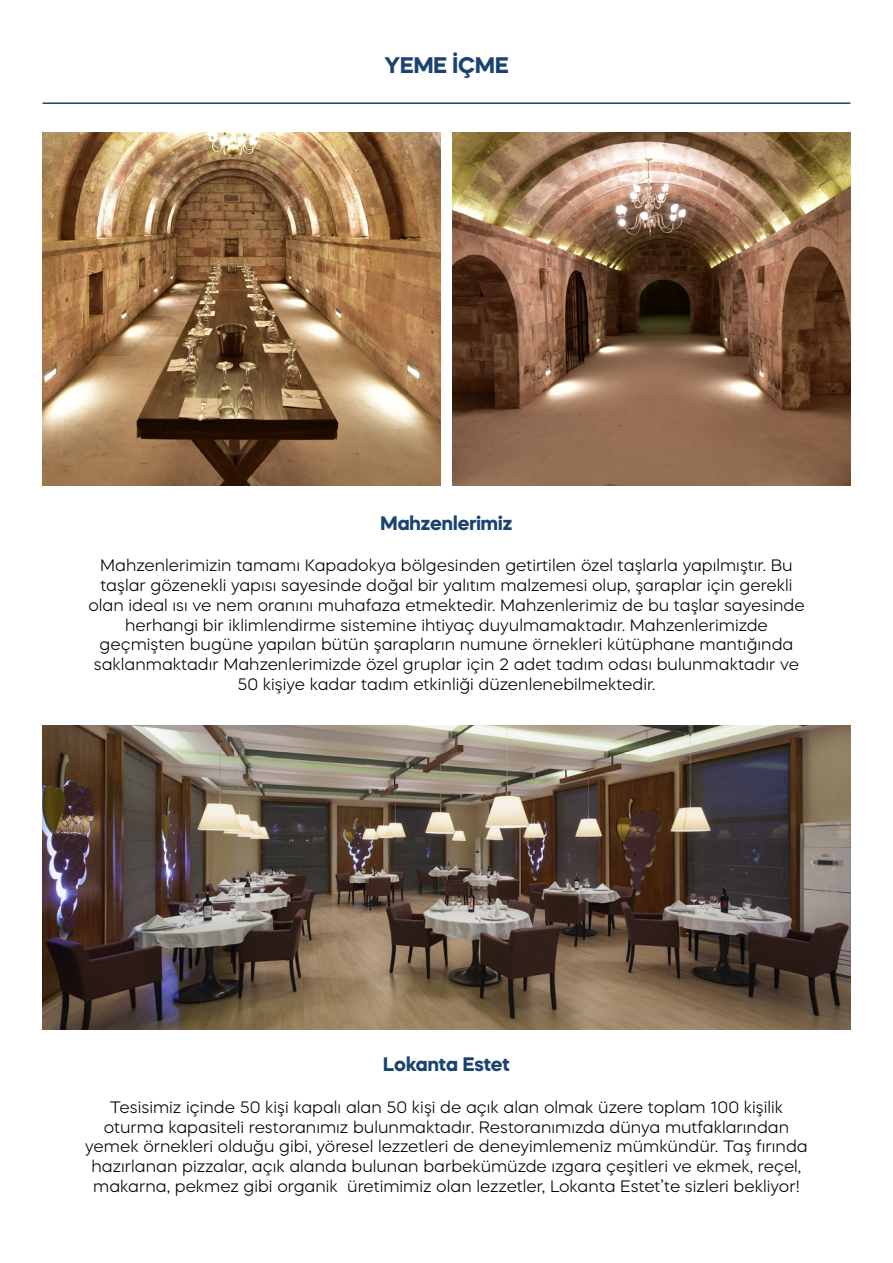
<style>
.page{position:relative;width:893px;height:1263px;background:#fff}
.page>*{position:absolute;margin:0;border:0;box-sizing:border-box;transform-origin:0 0}
.t1{font:700 22.5px "Mazzard H";color:#1a4370}
.t2{font:700 19.5px "Mazzard H";color:#1a4370}
.t3{font:300 16.5px/19.8px "Mazzard H";color:#000;text-align:center}
</style>
<div class="page">
<img style="left:43px;top:133px;width:398px;height:353px">
<img style="left:452px;top:133px;width:398px;height:353px">
<img style="left:43px;top:725px;width:807px;height:304px">
<hr style="left:43px;top:102px;width:807px;height:2px;background:#1a4370">
<h1 class="t1" style="left:384px;top:51px;width:126px">YEME İÇME</h1>
<p class="t2" style="left:381px;top:510px;width:133px">Mahzenlerimiz</p>
<p class="t3" style="left:88px;top:555px;width:718px">Mahzenlerimizin tamamı Kapadokya bölgesinden getirtilen özel taşlarla yapılmıştır. Bu taşlar gözenekli yapısı sayesinde doğal bir yalıtım malzemesi olup, şaraplar için gerekli olan ideal ısı ve nem oranını muhafaza etmektedir. Mahzenlerimiz de bu taşlar sayesinde herhangi bir iklimlendirme sistemine ihtiyaç duyulmamaktadır. Mahzenlerimizde geçmişten bugüne yapılan bütün şarapların numune örnekleri kütüphane mantığında saklanmaktadır Mahzenlerimizde özel gruplar için 2 adet tadım odası bulunmaktadır ve 50 kişiye kadar tadım etkinliği düzenlenebilmektedir.</p>
<p class="t2" style="left:383px;top:1051px;width:128px">Lokanta Estet</p>
<p class="t3" style="left:85px;top:1097px;width:724px">Tesisimiz içinde 50 kişi kapalı alan 50 kişi de açık alan olmak üzere toplam 100 kişilik oturma kapasiteli restoranımız bulunmaktadır. Restoranımızda dünya mutfaklarından yemek örnekleri olduğu gibi, yöresel lezzetleri de deneyimlemeniz mümkündür. Taş fırında hazırlanan pizzalar, açık alanda bulunan barbekümüzde ızgara çeşitleri ve ekmek, reçel, makarna, pekmez gibi organik üretimimiz olan lezzetler, Lokanta Estet’te sizleri bekliyor!</p>
</div>
